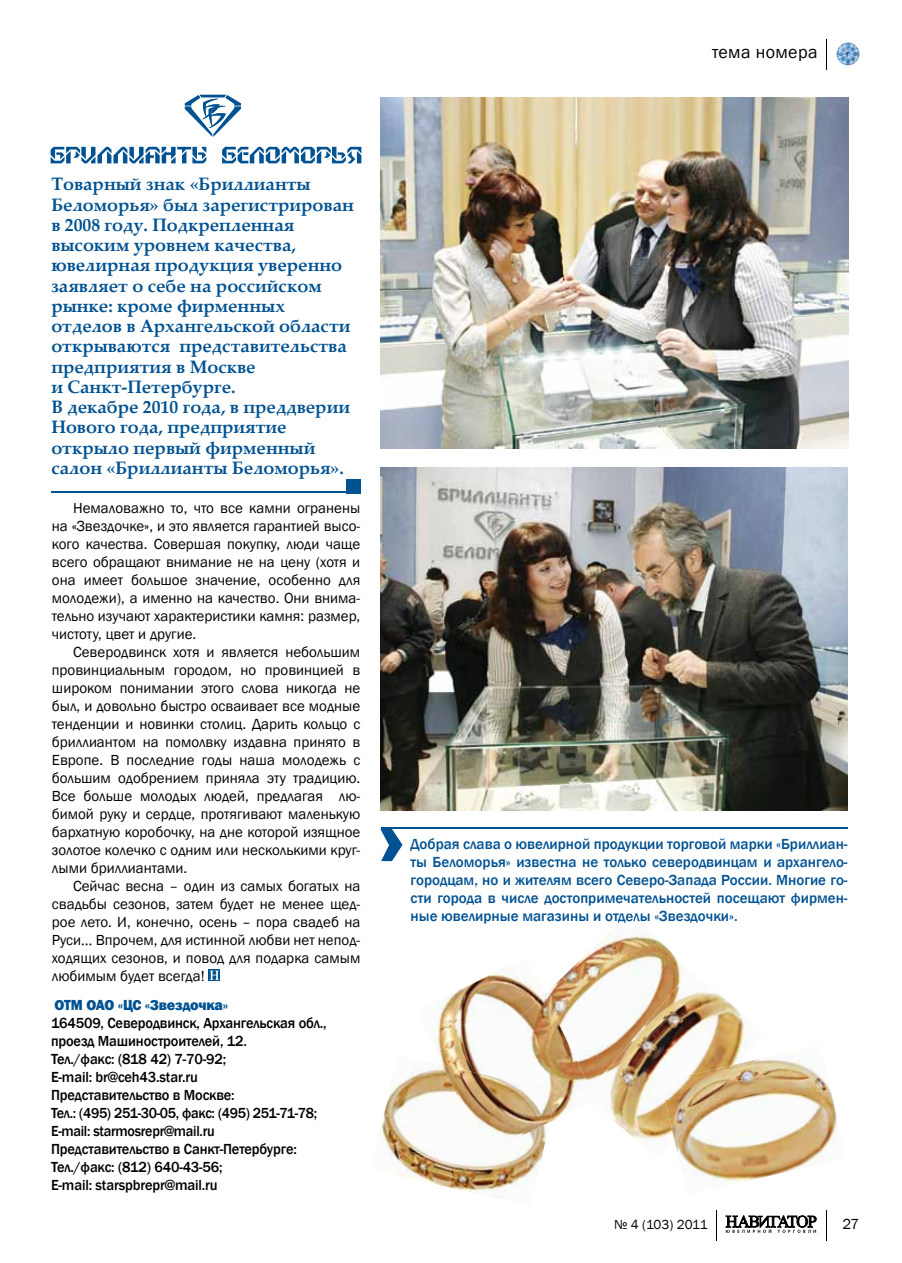
<style>
.page{position:relative;width:902px;height:1263px;background:#fff}
.page>*{position:absolute;margin:0;border:0;box-sizing:border-box;transform-origin:0 0}
.t1{font:700 18px/20.2px "Palatino Linotype";color:#005292}
.t2{font:18px "Franklin Gothic";letter-spacing:.02em;color:#000}
.t3{font:15px/18px "Franklin Gothic";color:#000;text-align:justify}
.t4{font:500 15px/18px "Franklin Gothic";letter-spacing:-.01em;color:#000;scale:.96 1}
.t5{font:500 15px/18px "Franklin Gothic";color:#005292;text-align:justify}
.t6{font:800 15px "Franklin Gothic";letter-spacing:-.01em;color:#005292;scale:.96 1}
.t7{font:13.5px "Franklin Gothic";letter-spacing:-.02em;color:#000}
</style>
<div class="page">
<img style="left:836px;top:43px;width:23px;height:22px;border-radius:11px">
<svg style="left:725px;top:1215px;width:91px;height:18px"></svg>
<hr style="left:825px;top:1210px;width:1px;height:31px;background:#000">
<hr style="left:715px;top:1210px;width:1px;height:31px;background:#000">
<hr style="left:826px;top:39px;width:1px;height:31px;background:#000">
<img style="left:381px;top:98px;width:467px;height:350px">
<svg style="left:208px;top:969px;width:12px;height:12px"></svg>
<svg style="left:210px;top:970px;width:9px;height:10px"></svg>
<img style="left:381px;top:467px;width:466px;height:343px">
<img style="left:375px;top:1072px;width:168px;height:126px">
<hr style="left:51px;top:492px;width:309px;height:1px;background:#005292">
<div style="left:346px;top:479px;width:14px;height:14px;background:#005292"></div>
<svg style="left:51px;top:147px;width:155px;height:16px"></svg>
<svg style="left:222px;top:147px;width:139px;height:16px"></svg>
<svg style="left:185px;top:95px;width:56px;height:42px"></svg>
<img style="left:416px;top:964px;width:158px;height:158px">
<img style="left:442px;top:1065px;width:115px;height:88px">
<img style="left:544px;top:928px;width:137px;height:66px">
<img style="left:619px;top:913px;width:23px;height:10px">
<img style="left:506px;top:994px;width:84px;height:111px">
<img style="left:591px;top:970px;width:159px;height:173px">
<img style="left:590px;top:971px;width:113px;height:121px">
<svg style="left:584px;top:1089px;width:11px;height:13px"></svg>
<img style="left:674px;top:1045px;width:164px;height:143px">
<img style="left:660px;top:1063px;width:78px;height:77px">
<hr style="left:381px;top:827px;width:466px;height:2px;background:#005292">
<svg style="left:380px;top:829px;width:22px;height:32px"></svg>
<p class="t1" style="left:51px;top:173px;width:304px">Товарный знак «Бриллианты<br>Беломорья» был зарегистрирован в 2008 году. Подкрепленная высоким уровнем качества, ювелирная продукция уверенно заявляет о себе на российском рынке: кроме фирменных отделов в Архангельской области открываются представительства предприятия в Москве<br>и Санкт-Петербурге.<br>В декабре 2010 года, в преддверии<br>Нового года, предприятие открыло первый фирменный салон «Бриллианты Беломорья».</p>
<p class="t3" style="left:52px;top:499px;width:310px;text-indent:21px">Немаловажно то, что все камни огранены на «Звездочке», и это является гарантией высо&shy;кого качества. Совершая покупку, люди чаще всего обращают внимание не на цену (хотя и она имеет большое значение, особенно для молодежи), а именно на качество. Они внима&shy;тельно изучают характеристики камня: размер, чистоту, цвет и другие.</p>
<p class="t3" style="left:52px;top:643px;width:310px;text-indent:21px">Северодвинск хотя и является небольшим провинциальным городом, но провинцией в широком понимании этого слова никогда не был, и довольно быстро осваивает все модные тенденции и новинки столиц. Дарить кольцо с бриллиантом на помолвку издавна принято в Европе. В последние годы наша молодежь с большим одобрением приняла эту традицию.<br>Все больше молодых людей, предлагая лю&shy;бимой руку и сердце, протягивают маленькую бархатную коробочку, на дне которой изящное золотое колечко с одним или несколькими круг&shy;лыми бриллиантами.</p>
<p class="t3" style="left:52px;top:877px;width:310px;text-indent:21px">Сейчас весна – один из самых богатых на свадьбы сезонов, затем будет не менее щед&shy;рое лето. И, конечно, осень – пора свадеб на Руси… Впрочем, для истинной любви нет непод&shy;ходящих сезонов, и повод для подарка самым любимым будет всегда!</p>
<p class="t6" style="left:54px;top:995px;width:182px">ОТМ ОАО «ЦС «Звездочка»</p>
<p class="t4" style="left:51px;top:1014px;width:288px">164509, Северодвинск, Архангельская обл., проезд Машиностроителей, 12.<br>Тел./факс: (818 42) 7-70-92;<br>E-mail: br@ceh43.star.ru<br>Представительство в Москве:<br>Тел.: (495) 251-30-05, факс: (495) 251-71-78; E-mail: starmosrepr@mail.ru Представительство в Санкт-Петербурге:<br>Тел./факс: (812) 640-43-56;<br>E-mail: starspbrepr@mail.ru</p>
<p class="t2" style="left:712px;top:41px;width:107px">тема номера</p>
<p class="t5" style="left:410px;top:835px;width:438px">Добрая слава о ювелирной продукции торговой марки «Бриллиан&shy;ты Беломорья» известна не только северодвинцам и архангело&shy;городцам, но и жителям всего Северо-Запада России. Многие го&shy;сти города в числе достопримечательностей посещают фирмен&shy;ные ювелирные магазины и отделы «Звездочки».</p>
<p class="t7" style="left:614px;top:1216px;width:95px">№ 4 (103) 2011</p>
<p class="t3" style="left:842px;top:1216px;width:18px">27</p>
</div>
